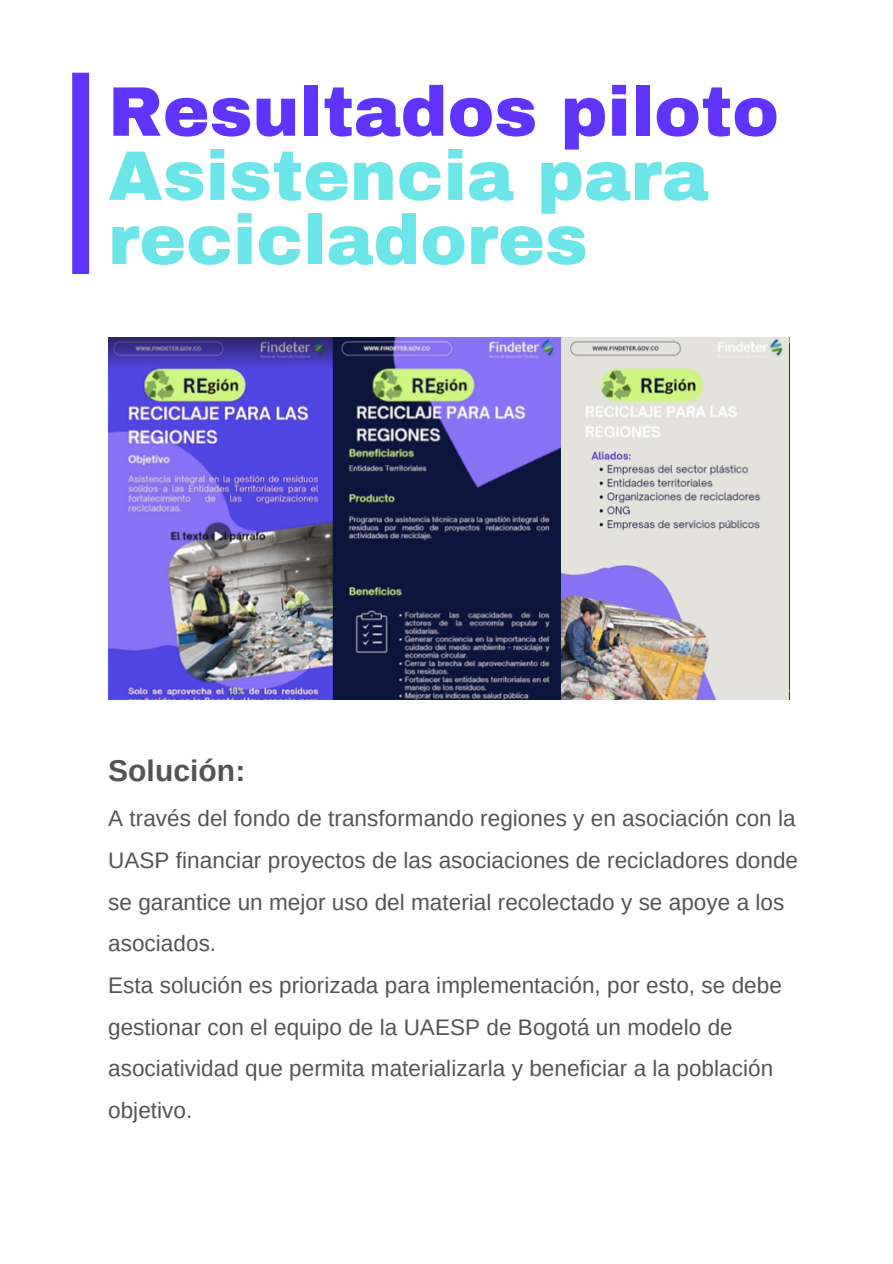
<style>
.page{position:relative;width:893px;height:1264px;background:#fff}
.page>*{position:absolute;margin:0;border:0;box-sizing:border-box;transform-origin:0 0}
.t1{font:900 70.2px/64.2px "Archivo";color:#6ce5e8}
.t2{font:900 70.2px "Archivo";color:#6034fd}
.t3{font:700 30px "Arimo";letter-spacing:.005em;color:#545454}
.t4{font:22.5px/41.7px "Arimo";color:#545454}
</style>
<div class="page">
<div style="left:72px;top:73px;width:17px;height:201px;background:#6034fd"></div>
<img style="left:108px;top:337px;width:681px;height:363px">
<h1 class="t2" style="left:108px;top:74px;width:672px">Resultados piloto</h1>
<h1 class="t1" style="left:108px;top:144px;width:602px">Asistencia para recicladores</h1>
<h2 class="t3" style="left:108px;top:754px;width:139px">Solución:</h2>
<p class="t4" style="left:108px;top:797px;width:691px">A través del fondo de transformando regiones y en asociación con la UASP financiar proyectos de las asociaciones de recicladores donde se garantice un mejor uso del material recolectado y se apoye a los asociados.<br>Esta solución es priorizada para implementación, por esto, se debe gestionar con el equipo de la UAESP de Bogotá un modelo de asociatividad que permita materializarla y beneficiar a la población objetivo.</p>
</div>
